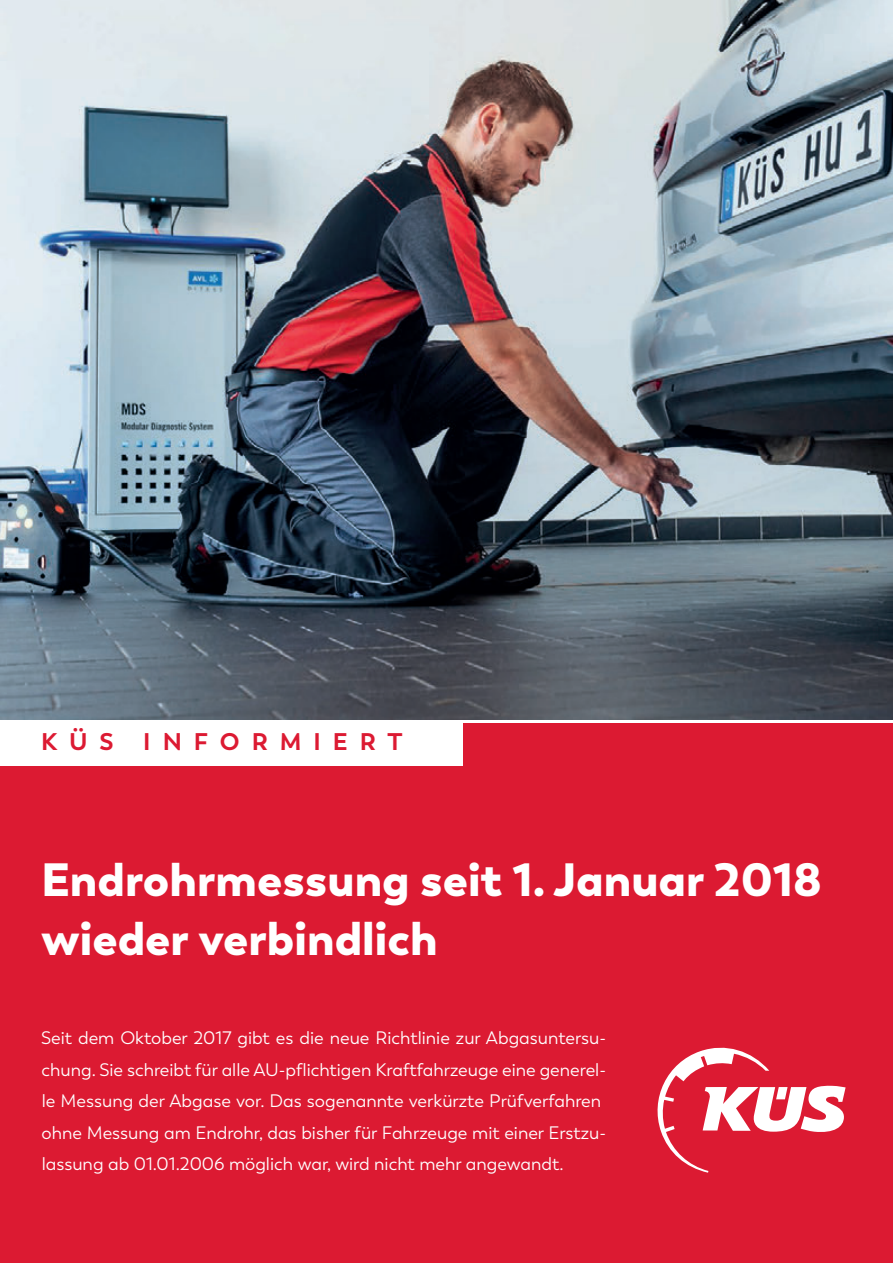
<style>
.page{position:relative;width:893px;height:1263px;background:#fff}
.page>*{position:absolute;margin:0;border:0;box-sizing:border-box;transform-origin:0 0}
.t1{font:900 46.5px/58.5px "Trenda";color:#fff}
.t2{font:700 24px "Trenda";letter-spacing:.5em;color:#dc1a32}
.t3{font:18px/31.5px "Trenda";color:#fff}
</style>
<div class="page">
<div style="left:0;top:723px;width:893px;height:540px;background:#dc1a32"></div>
<svg style="left:658px;top:1048px;width:188px;height:125px"></svg>
<img style="left:0;top:0;width:893px;height:719px">
<div style="left:0;top:720px;width:462px;height:46px;background:#fff"></div>
<h2 class="t2" style="left:41px;top:727px;width:363px">KÜS INFORMIERT</h2>
<h1 class="t1" style="left:41px;top:851px;width:782px">Endrohrmessung seit 1. Januar 2018 wieder verbindlich</h1>
<p class="t3" style="left:41px;top:1022px;width:567px">Seit dem Oktober 2017 gibt es die neue Richtlinie zur Abgasuntersu&shy;chung. Sie schreibt für alle AU-pflichtigen Kraftfahrzeuge eine generel&shy;le Messung der Abgase vor. Das sogenannte verkürzte Prüfverfahren ohne Messung am Endrohr, das bisher für Fahrzeuge mit einer Erstzu&shy;lassung ab 01.01.2006 möglich war, wird nicht mehr angewandt.</p>
</div>
